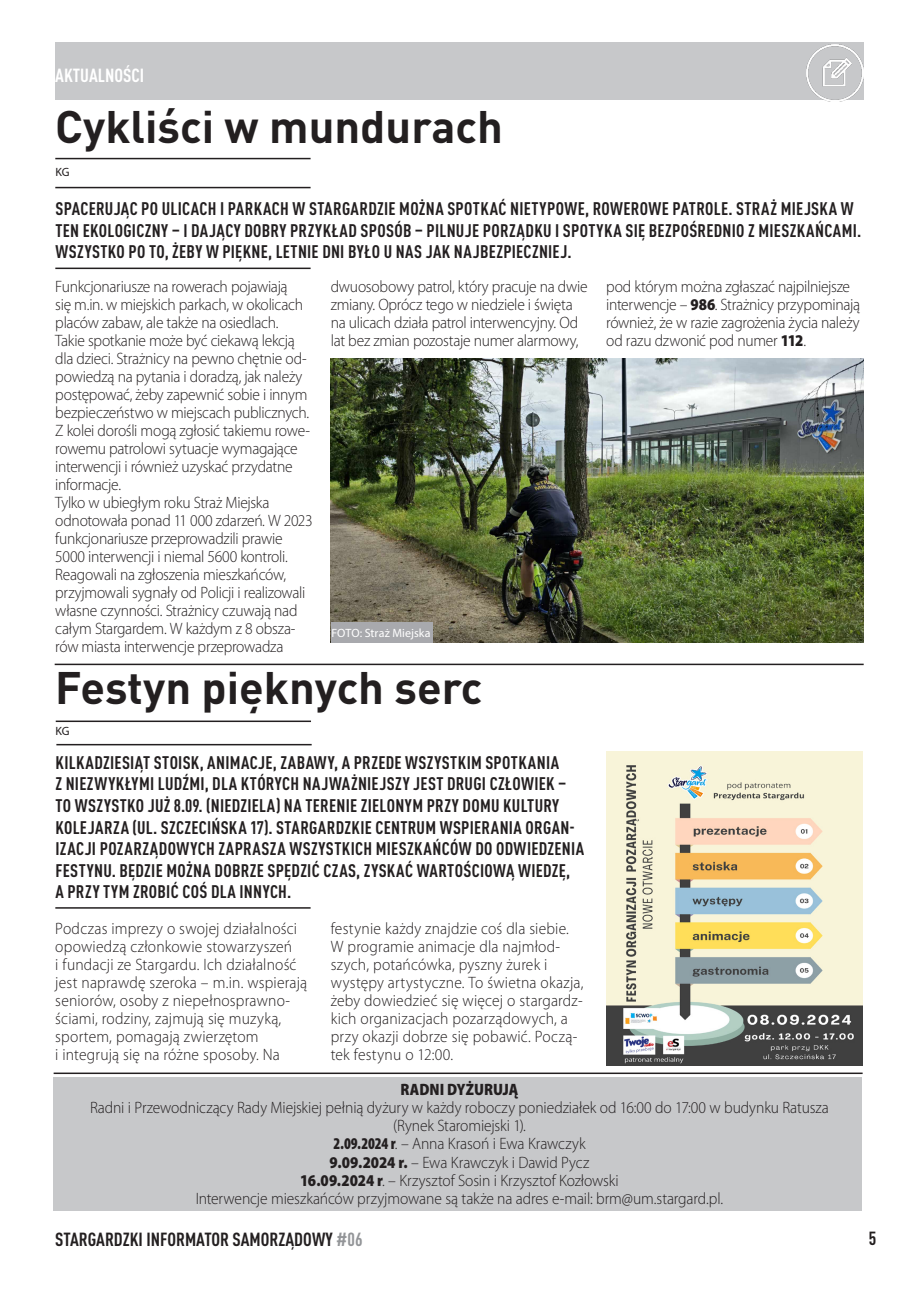
<style>
.page{position:relative;width:919px;height:1289px;background:#fff}
.page>*{position:absolute;margin:0;border:0;box-sizing:border-box;transform-origin:0 0}
.t1{font:700 45px "DIN Pro";color:#231f20}
.t2{font:700 condensed 18.75px "DIN Pro";color:#231f20}
.t3{font:700 condensed 18.75px "DIN Pro";color:#fff}
.t4{font:700 condensed 18px/21.6px "DIN Pro";letter-spacing:.02em;color:#231f20}
.t5{font:300 16.5px/18px "Myriad Pro";letter-spacing:-.01em;color:#231f20;scale:.94 1}
.t6{font:300 16.5px/18px "Myriad Pro";letter-spacing:.015em;color:#231f20;scale:.94 1}
.t7{font:300 16.5px "Myriad Pro";letter-spacing:.01em;color:#231f20;scale:.94 1}
.t8{font:900 semi-condensed 16.5px "Myriad Pro";color:#231f20;scale:.94 1}
.t9{font:12px "Myriad Pro";letter-spacing:.005em;color:#fff}
.t10{font:12px "Myriad Pro";color:#231f20}
.s1{font-weight:900;font-stretch:semi-condensed}
.s2{font-weight:900;font-stretch:condensed}
.s3{color:#939598}
</style>
<div class="page">
<div style="left:55px;top:43px;width:808px;height:57px;background:#c7c8ca"></div>
<div style="left:54px;top:1077px;width:807px;height:133px;background:#c7c8ca"></div>
<img style="left:806px;top:44px;width:57px;height:58px">
<img style="left:331px;top:358px;width:532px;height:285px">
<img style="left:606px;top:751px;width:256px;height:314px">
<hr style="left:55px;top:187px;width:255px;height:1px;background:#231f20">
<hr style="left:55px;top:267px;width:255px;height:2px;background:#231f20">
<hr style="left:55px;top:158px;width:255px;height:1px;background:#231f20">
<hr style="left:55px;top:663px;width:808px;height:2px;background:#231f20">
<hr style="left:56px;top:744px;width:255px;height:1px;background:#231f20">
<hr style="left:56px;top:720px;width:255px;height:2px;background:#231f20">
<hr style="left:55px;top:907px;width:255px;height:1px;background:#231f20">
<div style="left:331px;top:622px;width:101px;height:21px;background:#a8a9ad"></div>
<hr style="left:54px;top:1072px;width:808px;height:2px;background:#231f20">
<p class="t3" style="left:55px;top:61px;width:90px">AKTUALNOŚCI</p>
<p class="t1" style="left:55px;top:89px;width:449px">Cykliści w mundurach</p>
<p class="t10" style="left:55px;top:164px;width:16px">KG</p>
<p class="t4" style="left:55px;top:196px;width:807px">SPACERUJĄC PO ULICACH I PARKACH W STARGARDZIE MOŻNA SPOTKAĆ NIETYPOWE, ROWEROWE PATROLE. STRAŻ MIEJSKA W<br>TEN EKOLOGICZNY – I DAJĄCY DOBRY PRZYKŁAD SPOSÓB – PILNUJE PORZĄDKU I SPOTYKA SIĘ BEZPOŚREDNIO Z MIESZKAŃCAMI.<br>WSZYSTKO PO TO, ŻEBY W PIĘKNE, LETNIE DNI BYŁO U NAS JAK NAJBEZPIECZNIEJ.</p>
<p class="t5" style="left:55px;top:277px;width:272px">Funkcjonariusze na rowerach pojawiają<br>się m.in. w miejskich parkach, w okolicach placów zabaw, ale także na osiedlach.<br>Takie spotkanie może być ciekawą lekcją dla dzieci. Strażnicy na pewno chętnie od&shy;powiedzą na pytania i doradzą, jak należy postępować, żeby zapewnić sobie i innym bezpieczeństwo w miejscach publicznych.<br>Z kolei dorośli mogą zgłosić takiemu rowe&shy;rowemu patrolowi sytuacje wymagające interwencji i również uzyskać przydatne informacje.</p>
<p class="t5" style="left:55px;top:493px;width:275px">Tylko w ubiegłym roku Straż Miejska odnotowała ponad 11 000 zdarzeń. W 2023 funkcjonariusze przeprowadzili prawie 5000 interwencji i niemal 5600 kontroli.<br>Reagowali na zgłoszenia mieszkańców, przyjmowali sygnały od Policji i realizowali własne czynności. Strażnicy czuwają nad całym Stargardem. W każdym z 8 obsza&shy;rów miasta interwencje przeprowadza</p>
<p class="t5" style="left:331px;top:277px;width:275px">dwuosobowy patrol, który pracuje na dwie zmiany. Oprócz tego w niedziele i święta na ulicach działa patrol interwencyjny. Od lat bez zmian pozostaje numer alarmowy,</p>
<p class="t5" style="left:606px;top:278px;width:271px">pod którym można zgłaszać najpilniejsze interwencje – <span class="s1">986</span>. Strażnicy przypominają również, że w razie zagrożenia życia należy od razu dzwonić pod numer <span class="s1">112</span>.</p>
<p class="t9" style="left:331px;top:625px;width:101px">FOTO: Straż Miejska</p>
<p class="t1" style="left:55px;top:650px;width:428px">Festyn pięknych serc</p>
<p class="t10" style="left:55px;top:723px;width:16px">KG</p>
<p class="t4" style="left:55px;top:750px;width:530px">KILKADZIESIĄT STOISK, ANIMACJE, ZABAWY, A PRZEDE WSZYSTKIM SPOTKANIA<br>Z NIEZWYKŁYMI LUDŹMI, DLA KTÓRYCH NAJWAŻNIEJSZY JEST DRUGI CZŁOWIEK – TO WSZYSTKO JUŻ 8.09. (NIEDZIELA) NA TERENIE ZIELONYM PRZY DOMU KULTURY KOLEJARZA (UL. SZCZECIŃSKA 17). STARGARDZKIE CENTRUM WSPIERANIA ORGAN-IZACJI POZARZĄDOWYCH ZAPRASZA WSZYSTKICH MIESZKAŃCÓW DO ODWIEDZENIA FESTYNU. BĘDZIE MOŻNA DOBRZE SPĘDZIĆ CZAS, ZYSKAĆ WARTOŚCIOWĄ WIEDZĘ,</p>
<p class="t4" style="left:55px;top:879px;width:237px">A PRZY TYM ZROBIĆ COŚ DLA INNYCH.</p>
<p class="t6" style="left:55px;top:919px;width:269px">Podczas imprezy o swojej działalności opowiedzą członkowie stowarzyszeń<br>i fundacji ze Stargardu. Ich działalność jest naprawdę szeroka – m.in. wspierają seniorów, osoby z niepełnosprawno&shy;ściami, rodziny, zajmują się muzyką, sportem, pomagają zwierzętom</p>
<p class="t7" style="left:55px;top:1045px;width:240px">i integrują się na różne sposoby. Na</p>
<p class="t6" style="left:331px;top:919px;width:255px">festynie każdy znajdzie coś dla siebie.</p>
<p class="t6" style="left:331px;top:937px;width:270px">W programie animacje dla najmłod&shy;szych, potańcówka, pyszny żurek i występy artystyczne. To świetna okazja, żeby dowiedzieć się więcej o stargardz&shy;kich organizacjach pozarządowych, a przy okazji dobrze się pobawić. Począ&shy;tek festynu o 12:00.</p>
<p class="t8" style="left:400px;top:1080px;width:127px">RADNI DYŻURUJĄ</p>
<p class="t5" style="left:90px;top:1099px;width:787px">Radni i Przewodniczący Rady Miejskiej pełnią dyżury w każdy roboczy poniedziałek od 16:00 do 17:00 w budynku Ratusza</p>
<p class="t5" style="left:393px;top:1117px;width:143px">(Rynek Staromiejski 1).</p>
<p class="t5" style="left:333px;top:1135px;width:270px"><span class="s2">2.09.2024 r</span>. – Anna Krasoń i Ewa Krawczyk</p>
<p class="t5" style="left:329px;top:1153px;width:278px"><span class="s1">9.09.2024 r.</span> – Ewa Krawczyk i Dawid Pycz</p>
<p class="t5" style="left:300px;top:1171px;width:340px"><span class="s1">16.09.2024 r</span>. – Krzysztof Sosin i Krzysztof Kozłowski</p>
<p class="t5" style="left:196px;top:1189px;width:562px">Interwencje mieszkańców przyjmowane są także na adres e-mail: brm@um.stargard.pl.</p>
<p class="t2" style="left:55px;top:1224px;width:309px">STARGARDZKI INFORMATOR SAMORZĄDOWY <span class="s3">#06</span></p>
<p class="t2" style="left:868px;top:1224px;width:9px">5</p>
</div>
